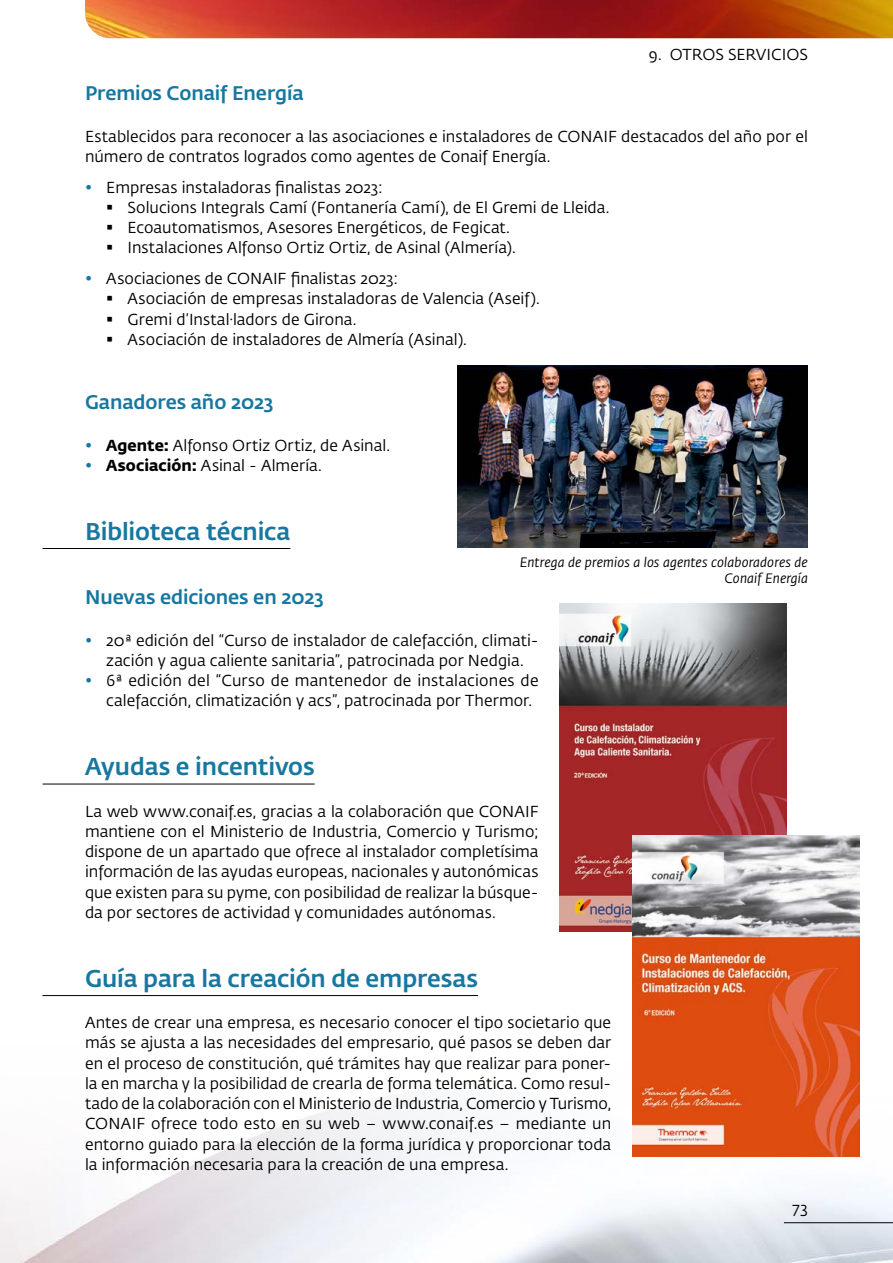
<style>
.page{position:relative;width:893px;height:1263px;background:#fff}
.page>*{position:absolute;margin:0;border:0;box-sizing:border-box;transform-origin:0 0}
.Titulo_1{font:500 24px "Fedra Sans Pro";letter-spacing:-.005em;color:#1677a0}
.Titulo_2{font:500 19.5px "Fedra Sans Pro";letter-spacing:-.005em;color:#1677a0}
.Texto_general{font:15.75px/20.2px "Fedra Sans Pro";color:#000}
.Pie_de_foto{font:italic 13.5px/16.2px "Fedra Sans Pro";letter-spacing:.005em;color:#000;text-align:right}
.s1{color:#1677a0}
.s2{font-weight:700}
</style>
<div class="page">
<img style="left:0;top:1020px;width:893px;height:243px">
<img style="left:85px;top:0;width:808px;height:38px">
<hr style="left:43px;top:548px;width:247px;height:1px;background:#000">
<hr style="left:43px;top:784px;width:272px;height:1px;background:#000">
<hr style="left:43px;top:995px;width:435px;height:1px;background:#000">
<img style="left:457px;top:365px;width:351px;height:182px">
<img style="left:560px;top:604px;width:227px;height:327px">
<img style="left:632px;top:835px;width:227px;height:322px">
<hr style="left:784px;top:1222px;width:109px;height:1px;background:#000">
<p class="Texto_general" style="left:649px;top:43px;width:161px">9. OTROS SERVICIOS</p>
<p class="Titulo_2" style="left:85px;top:79px;width:220px">Premios Conaif Energía</p>
<p class="Texto_general" style="left:85px;top:125px;width:724px">Establecidos para reconocer a las asociaciones e instaladores de CONAIF destacados del año por el número de contratos logrados como agentes de Conaif Energía.</p>
<p class="Texto_general" style="left:85px;top:176px;width:299px"><span class="s1">•</span> Empresas instaladoras finalistas 2023:</p>
<p class="Texto_general" style="left:106px;top:197px;width:505px">▪ Solucions Integrals Camí (Fontanería Camí), de El Gremi de Lleida.</p>
<p class="Texto_general" style="left:106px;top:217px;width:405px">▪ Ecoautomatismos, Asesores Energéticos, de Fegicat.</p>
<p class="Texto_general" style="left:106px;top:237px;width:411px">▪ Instalaciones Alfonso Ortiz Ortiz, de Asinal (Almería).</p>
<p class="Texto_general" style="left:85px;top:268px;width:315px"><span class="s1">•</span> Asociaciones de CONAIF finalistas 2023:</p>
<p class="Texto_general" style="left:106px;top:288px;width:435px">▪ Asociación de empresas instaladoras de Valencia (Aseif).</p>
<p class="Texto_general" style="left:106px;top:308px;width:252px">▪ Gremi d’Instal·ladors de Girona.</p>
<p class="Texto_general" style="left:106px;top:329px;width:362px">▪ Asociación de instaladores de Almería (Asinal).</p>
<p class="Titulo_2" style="left:85px;top:388px;width:190px">Ganadores año 2023</p>
<p class="Texto_general" style="left:85px;top:434px;width:306px"><span class="s1">•</span> <span class="s2">Agente:</span> Alfonso Ortiz Ortiz, de Asinal.</p>
<p class="Texto_general" style="left:85px;top:455px;width:238px"><span class="s1">•</span> <span class="s2">Asociación:</span> Asinal - Almería.</p>
<p class="Titulo_1" style="left:85px;top:513px;width:207px">Biblioteca técnica</p>
<p class="Pie_de_foto" style="left:520px;top:553px;width:290px">Entrega de premios a los agentes colaboradores de<br>Conaif Energía</p>
<p class="Titulo_2" style="left:85px;top:583px;width:240px">Nuevas ediciones en 2023</p>
<p class="Texto_general" style="left:85px;top:629px;width:455px;text-align:center"><span class="s1">•</span> 20ª edición del “Curso de instalador de calefacción, climati&shy;zación y agua caliente sanitaria”, patrocinada por Nedgia.</p>
<p class="Texto_general" style="left:106px;top:670px;width:434px;text-indent:-21px"><span class="s1">•</span> 6ª edición del “Curso de mantenedor de instalaciones de calefacción, climatización y acs”, patrocinada por Thermor.</p>
<p class="Titulo_1" style="left:85px;top:749px;width:231px">Ayudas e incentivos</p>
<p class="Texto_general" style="left:85px;top:800px;width:455px;text-align:justify">La web www.conaif.es, gracias a la colaboración que CONAIF mantiene con el Ministerio de Industria, Comercio y Turismo; dispone de un apartado que ofrece al instalador completísima información de las ayudas europeas, nacionales y autonómicas que existen para su pyme, con posibilidad de realizar la búsque&shy;da por sectores de actividad y comunidades autónomas.</p>
<p class="Titulo_1" style="left:85px;top:960px;width:395px">Guía para la creación de empresas</p>
<p class="Texto_general" style="left:85px;top:1012px;width:528px;text-align:justify">Antes de crear una empresa, es necesario conocer el tipo societario que más se ajusta a las necesidades del empresario, qué pasos se deben dar en el proceso de constitución, qué trámites hay que realizar para poner&shy;la en marcha y la posibilidad de crearla de forma telemática. Como resul&shy;tado de la colaboración con el Ministerio de Industria, Comercio y Turismo, CONAIF ofrece todo esto en su web – www.conaif.es – mediante un entorno guiado para la elección de la forma jurídica y proporcionar toda la información necesaria para la creación de una empresa.</p>
<p class="Texto_general" style="left:792px;top:1200px;width:17px">73</p>
</div>
